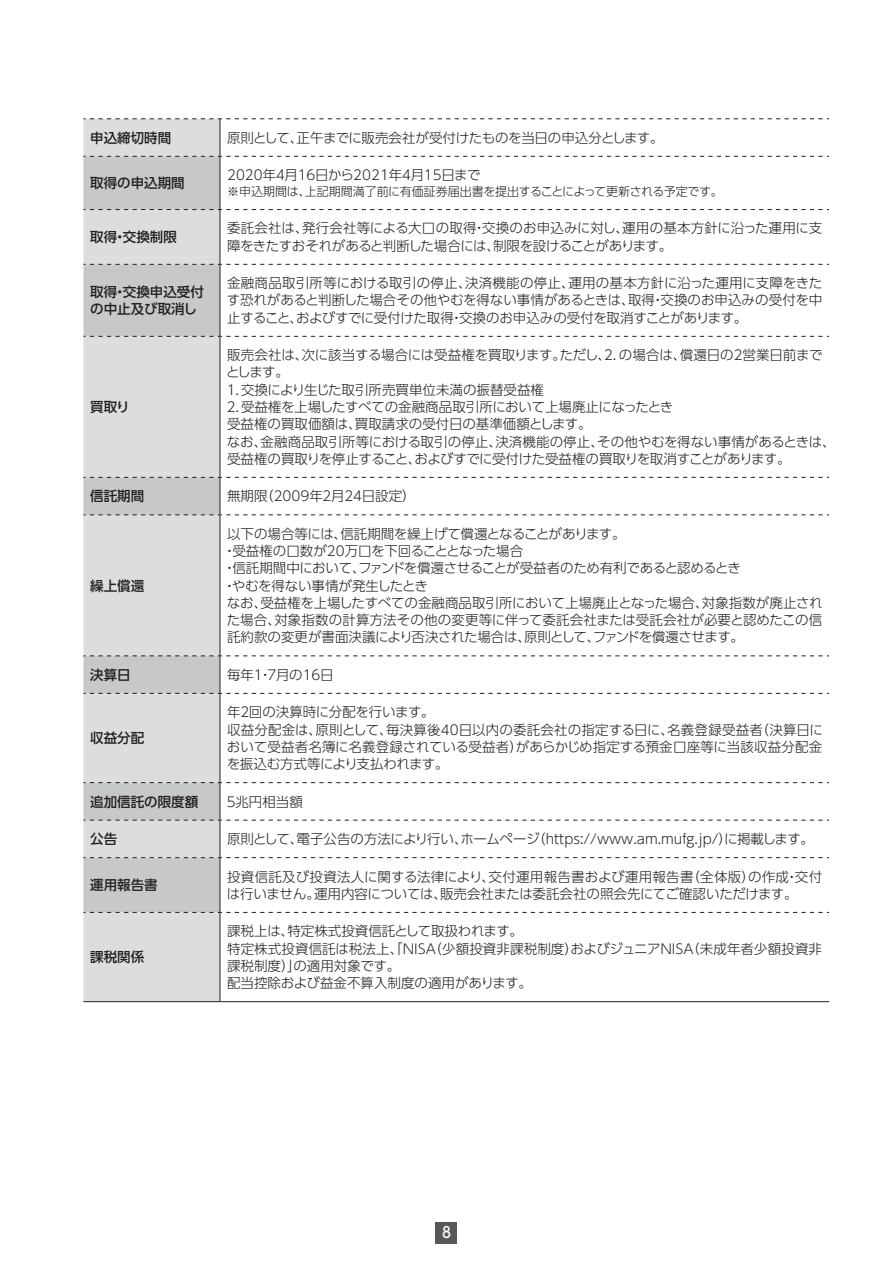
<style>
.page{position:relative;width:893px;height:1263px;background:#fff}
.page>*{position:absolute;margin:0;border:0;box-sizing:border-box;transform-origin:0 0}
.t1{font:500 15px "UD Shin Go Pro";color:#fff;scale:.9 1}
.t2{font:300 13.5px/17.2px "UD Shin Go Pro";color:#231f20}
.t3{font:300 13.5px/17.2px "UD Shin Go Pro";letter-spacing:-.02em;color:#231f20}
.t4{font:300 13.5px "UD Shin Go Pro";letter-spacing:-.025em;color:#231f20}
.t5{font:500 13.5px/17.2px "UD Shin Go Pro";color:#231f20}
.t6{font:300 13.5px "UD Shin Go Pro";letter-spacing:-.03em;color:#231f20}
.t7{font:300 12px "UD Shin Go Pro";letter-spacing:-.015em;color:#231f20}
</style>
<div class="page">
<div style="left:436px;top:1222px;width:21px;height:21px;background:#57585a"></div>
<div style="left:83px;top:119px;width:137px;height:882px;background:#dcdddf"></div>
<svg style="left:83px;top:157px;width:137px;height:755px;background:#d3d4d6"></svg>
<hr style="left:220px;top:119px;width:1px;height:37px;background:#231f20">
<hr style="left:220px;top:337px;width:1px;height:140px;background:#231f20">
<hr style="left:220px;top:478px;width:1px;height:36px;background:#231f20">
<hr style="left:220px;top:515px;width:1px;height:140px;background:#231f20">
<hr style="left:220px;top:656px;width:1px;height:37px;background:#231f20">
<hr style="left:220px;top:694px;width:1px;height:88px;background:#231f20">
<hr style="left:220px;top:783px;width:1px;height:37px;background:#231f20">
<hr style="left:220px;top:820px;width:1px;height:37px;background:#231f20">
<hr style="left:220px;top:858px;width:1px;height:54px;background:#231f20">
<hr style="left:220px;top:913px;width:1px;height:88px;background:#231f20">
<hr style="left:83px;top:1001px;width:137px;height:1px;background:#231f20">
<hr style="left:220px;top:1001px;width:609px;height:1px;background:#231f20">
<hr style="left:220px;top:265px;width:1px;height:71px;background:#231f20">
<svg style="left:83px;top:477px;width:746px;height:1px"></svg>
<svg style="left:83px;top:514px;width:746px;height:1px"></svg>
<svg style="left:83px;top:655px;width:746px;height:1px"></svg>
<svg style="left:83px;top:693px;width:746px;height:1px"></svg>
<svg style="left:83px;top:782px;width:746px;height:1px"></svg>
<svg style="left:83px;top:820px;width:746px;height:1px"></svg>
<svg style="left:83px;top:857px;width:746px;height:1px"></svg>
<svg style="left:83px;top:912px;width:746px;height:1px"></svg>
<hr style="left:220px;top:157px;width:1px;height:52px;background:#231f20">
<hr style="left:220px;top:210px;width:1px;height:54px;background:#231f20">
<svg style="left:83px;top:118px;width:746px;height:1px"></svg>
<svg style="left:83px;top:156px;width:746px;height:1px"></svg>
<svg style="left:83px;top:209px;width:746px;height:1px"></svg>
<svg style="left:83px;top:264px;width:746px;height:1px"></svg>
<svg style="left:83px;top:336px;width:746px;height:1px"></svg>
<p class="t5" style="left:90px;top:129px;width:82px">申込締切時間</p>
<p class="t4" style="left:227px;top:127px;width:438px">原則として、正午までに販売会社が受付けたものを当日の申込分とします。</p>
<p class="t5" style="left:90px;top:174px;width:96px">取得の申込期間</p>
<p class="t3" style="left:227px;top:166px;width:255px">2020年４月16日から2021年４月15日まで</p>
<p class="t7" style="left:227px;top:182px;width:497px">※申込期間は、上記期間満了前に有価証券届出書を提出することによって更新される予定です。</p>
<p class="t5" style="left:90px;top:228px;width:88px">取得・交換制限</p>
<p class="t3" style="left:227px;top:219px;width:597px">委託会社は、発行会社等による大口の取得・交換のお申込みに対し、運用の基本方針に沿った運用に支障をきたすおそれがあると判断した場合には、制限を設けることがあります。</p>
<p class="t5" style="left:90px;top:283px;width:115px">取得・交換申込受付の中止及び取消し</p>
<p class="t2" style="left:227px;top:274px;width:597px;text-align:justify">金融商品取引所等における取引の停止、決済機能の停止、運用の基本方針に沿った運用に支障をきたす恐れがあると判断した場合その他やむを得ない事情があるときは、取得・交換のお申込みの受付を中止すること、およびすでに受付けた取得・交換のお申込みの受付を取消すことがあります。</p>
<p class="t5" style="left:90px;top:398px;width:41px">買取り</p>
<p class="t2" style="left:225px;top:346px;width:613px">販売会社は、次に該当する場合には受益権を買取ります。ただし、２．の場合は、償還日の２営業日前までとします。<br>１．交換により生じた取引所売買単位未満の振替受益権<br>２．受益権を上場したすべての金融商品取引所において上場廃止になったとき<br>受益権の買取価額は、買取請求の受付日の基準価額とします。<br>なお、金融商品取引所等における取引の停止、決済機能の停止、その他やむを得ない事情があるときは、受益権の買取りを停止すること、およびすでに受付けた受益権の買取りを取消すことがあります。</p>
<p class="t5" style="left:90px;top:487px;width:55px">信託期間</p>
<p class="t2" style="left:227px;top:487px;width:190px">無期限（2009年２月24日設定）</p>
<p class="t5" style="left:90px;top:576px;width:55px">繰上償還</p>
<p class="t3" style="left:227px;top:524px;width:400px">以下の場合等には、信託期間を繰上げて償還となることがあります。</p>
<p class="t2" style="left:223px;top:542px;width:302px">・受益権の口数が20万口を下回ることとなった場合</p>
<p class="t6" style="left:223px;top:557px;width:519px">・信託期間中において、ファンドを償還させることが受益者のため有利であると認めるとき</p>
<p class="t2" style="left:223px;top:576px;width:206px">・やむを得ない事情が発生したとき</p>
<p class="t2" style="left:227px;top:593px;width:597px">なお、受益権を上場したすべての金融商品取引所において上場廃止となった場合、対象指数が廃止され</p>
<p class="t2" style="left:227px;top:611px;width:597px">た場合、対象指数の計算方法その他の変更等に伴って委託会社または受託会社が必要と認めたこの信</p>
<p class="t4" style="left:227px;top:626px;width:518px">託約款の変更が書面決議により否決された場合は、原則として、ファンドを償還させます。</p>
<p class="t5" style="left:90px;top:666px;width:42px">決算日</p>
<p class="t3" style="left:227px;top:665px;width:108px">毎年１・７月の16日</p>
<p class="t5" style="left:90px;top:729px;width:55px">収益分配</p>
<p class="t2" style="left:227px;top:703px;width:598px">年２回の決算時に分配を行います。<br>収益分配金は、原則として、毎決算後40日以内の委託会社の指定する日に、名義登録受益者（決算日において受益者名簿に名義登録されている受益者）があらかじめ指定する預金口座等に当該収益分配金を振込む方式等により支払われます。</p>
<p class="t5" style="left:90px;top:792px;width:110px">追加信託の限度額</p>
<p class="t2" style="left:225px;top:792px;width:80px">５兆円相当額</p>
<p class="t5" style="left:90px;top:830px;width:28px">公告</p>
<p class="t2" style="left:227px;top:830px;width:588px">原則として、電子公告の方法により行い、ホームページ（https://www.am.mufg.jp/）に掲載します。</p>
<p class="t5" style="left:90px;top:876px;width:69px">運用報告書</p>
<p class="t2" style="left:227px;top:867px;width:597px">投資信託及び投資法人に関する法律により、交付運用報告書および運用報告書（全体版）の作成・交付は行いません。運用内容については、販売会社または委託会社の照会先にてご確認いただけます。</p>
<p class="t5" style="left:90px;top:948px;width:55px">課税関係</p>
<p class="t2" style="left:227px;top:922px;width:596px">課税上は、特定株式投資信託として取扱われます。<br>特定株式投資信託は税法上、「ＮＩＳＡ（少額投資非課税制度）およびジュニアＮＩＳＡ（未成年者少額投資非課税制度）」の適用対象です。<br>配当控除および益金不算入制度の適用があります。</p>
<p class="t1" style="left:442px;top:1220px;width:11px">8</p>
</div>
